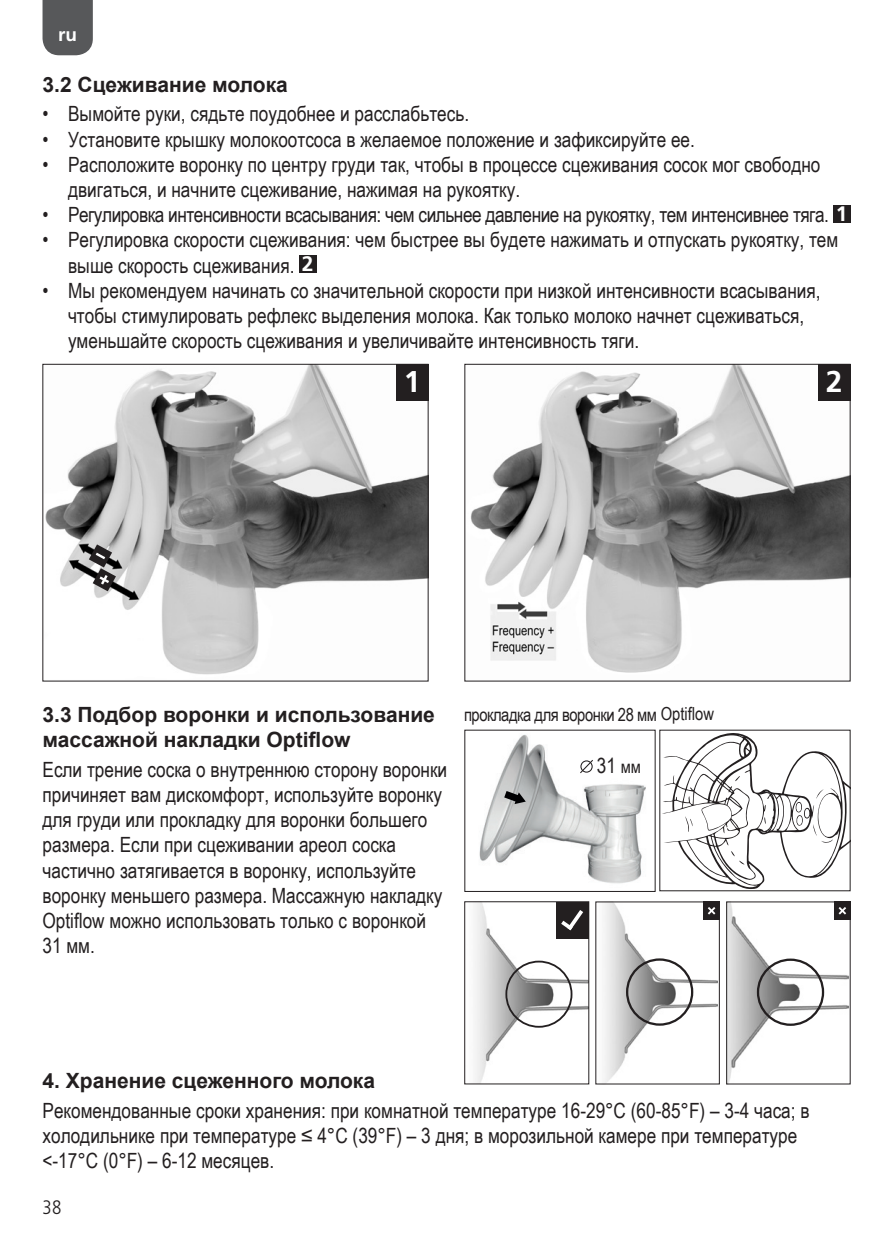
<style>
.page{position:relative;width:893px;height:1259px;background:#fff}
.page>*{position:absolute;margin:0;border:0;box-sizing:border-box;transform-origin:0 0}
.t1{font:700 30px "Frutiger LT";color:#fff}
.t2{font:21px/25.2px "Arial Narrow";color:#231f20}
.t3{font:700 21px/25.2px "Arial";color:#231f20}
.t4{font:21px "Arial Narrow";letter-spacing:-.02em;color:#231f20}
.t5{font:300 condensed 19.5px "Frutiger LT";color:#231f20}
.t6{font:700 18.9px "Frutiger LT";color:#fff}
.t7{font:18px "Arial Narrow";letter-spacing:-.025em;color:#231f20}
.s1{font-family:"Frutiger LT";font-weight:700;color:#fff}
.s2{font-size:18px}
</style>
<div class="page">
<div style="left:43px;top:0;width:50px;height:55px;background:#57585a"></div>
<div style="left:833px;top:205px;width:17px;height:17px;background:#231f20"></div>
<div style="left:299px;top:255px;width:17px;height:17px;background:#231f20"></div>
<img style="left:475px;top:903px;width:112px;height:179px">
<div style="left:464px;top:901px;width:125px;height:183px;border:1px solid #231f20"></div>
<div style="left:505px;top:960px;width:67px;height:67px;border:2px solid #231f20;border-radius:50%"></div>
<div style="left:556px;top:902px;width:32px;height:36px;background:#231f20"></div>
<svg style="left:561px;top:910px;width:22px;height:20px"></svg>
<img style="left:604px;top:903px;width:113px;height:179px">
<div style="left:626px;top:958px;width:67px;height:67px;border:2px solid #231f20;border-radius:50%"></div>
<div style="left:703px;top:901px;width:17px;height:19px;background:#231f20"></div>
<svg style="left:708px;top:907px;width:7px;height:7px"></svg>
<img style="left:728px;top:903px;width:120px;height:179px">
<div style="left:726px;top:901px;width:124px;height:183px;border:1px solid #231f20"></div>
<div style="left:757px;top:958px;width:67px;height:68px;border:2px solid #231f20;border-radius:50%"></div>
<div style="left:834px;top:901px;width:16px;height:19px;background:#231f20"></div>
<svg style="left:839px;top:907px;width:7px;height:7px"></svg>
<img style="left:479px;top:734px;width:167px;height:150px">
<svg style="left:662px;top:733px;width:186px;height:156px"></svg>
<svg style="left:504px;top:791px;width:22px;height:13px"></svg>
<svg style="left:579px;top:758px;width:15px;height:16px"></svg>
<img style="left:471px;top:366px;width:377px;height:307px">
<div style="left:464px;top:364px;width:386px;height:317px;border:1px solid #231f20"></div>
<div style="left:818px;top:364px;width:32px;height:36px;background:#231f20"></div>
<img style="left:45px;top:366px;width:381px;height:309px">
<div style="left:43px;top:364px;width:385px;height:317px;border:1px solid #231f20"></div>
<div style="left:396px;top:364px;width:32px;height:36px;background:#231f20"></div>
<svg style="left:89px;top:544px;width:27px;height:47px"></svg>
<p class="t6" style="left:58px;top:24px;width:20px">ru</p>
<p class="t3" style="left:43px;top:72px;width:247px">3.2 Сцеживание молока</p>
<p class="t2" style="left:43px;top:100px;width:428px">• Вымойте руки, сядьте поудобнее и расслабьтесь.</p>
<p class="t2" style="left:43px;top:126px;width:654px">• Установите крышку молокоотсоса в желаемое положение и зафиксируйте ее.</p>
<p class="t2" style="left:68px;top:151px;width:754px;text-indent:-26px">• Расположите воронку по центру груди так, чтобы в процессе сцеживания сосок мог свободно двигаться, и начните сцеживание, нажимая на рукоятку.</p>
<p class="t4" style="left:43px;top:199px;width:806px">• Регулировка интенсивности всасывания: чем сильнее давление на рукоятку, тем интенсивнее тяга. <span class="s1">1</span></p>
<p class="t2" style="left:68px;top:226px;width:772px;text-indent:-26px">• Регулировка скорости сцеживания: чем быстрее вы будете нажимать и отпускать рукоятку, тем выше скорость сцеживания. <span class="s1">2</span></p>
<p class="t2" style="left:68px;top:277px;width:754px;text-indent:-26px">• Мы рекомендуем начинать со значительной скорости при низкой интенсивности всасывания, чтобы стимулировать рефлекс выделения молока. Как только молоко начнет сцеживаться, уменьшайте скорость сцеживания и увеличивайте интенсивность тяги.</p>
<h1 class="t1" style="left:404px;top:364px;width:18px">1</h1>
<h1 class="t1" style="left:826px;top:364px;width:18px">2</h1>
<p class="t3" style="left:43px;top:702px;width:394px">3.3 Подбор воронки и использование массажной накладки Optiflow</p>
<p class="t2" style="left:43px;top:756px;width:406px">Если трение соска о внутреннюю сторону воронки причиняет вам дискомфорт, используйте воронку для груди или прокладку для воронки большего размера. Если при сцеживании ареол соска частично затягивается в воронку, используйте воронку меньшего размера. Массажную накладку Optiflow можно использовать только с воронкой 31 мм.</p>
<p class="t7" style="left:464px;top:701px;width:252px">прокладка для воронки 28 мм Optiflow</p>
<p class="t2" style="left:597px;top:752px;width:46px">31 <span class="s2">мм</span></p>
<p class="t3" style="left:43px;top:1068px;width:334px">4. Хранение сцеженного молока</p>
<p class="t2" style="left:43px;top:1096px;width:769px">Рекомендованные сроки хранения: при комнатной температуре 16-29°C (60-85°F) – 3-4 часа; в холодильнике при температуре ≤ 4°C (39°F) – 3 дня; в морозильной камере при температуре &lt;-17°C (0°F) – 6-12 месяцев.</p>
<p class="t5" style="left:43px;top:1196px;width:21px">38</p>
</div>
